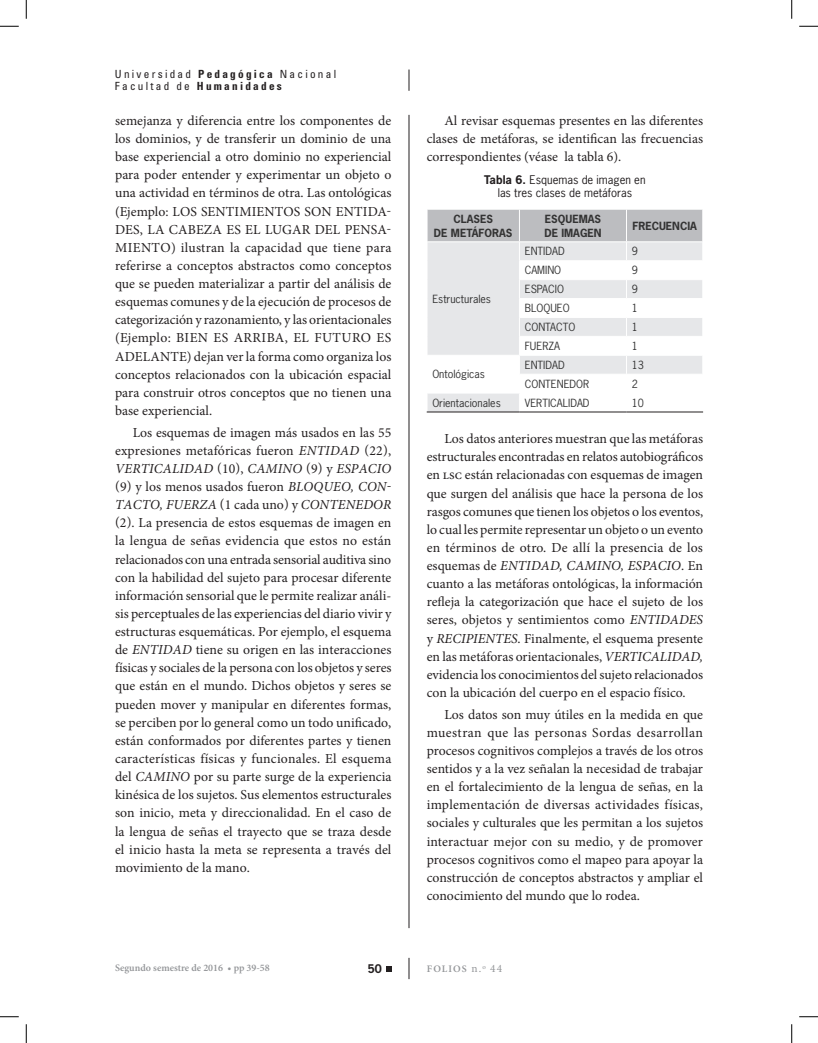
<style>
.page{position:relative;width:818px;height:1043px;background:#fff}
.page>*{position:absolute;margin:0;border:0;box-sizing:border-box;transform-origin:0 0}
.t1{font:13.75px/18.1px "Minion Pro";color:#231f20;text-align:justify}
.t2{font:condensed 11.25px/12.5px "Univers LT Std";letter-spacing:.2em;color:#231f20}
.t3{font:11.25px/12.5px "News Gothic Std";color:#231f20;text-align:center}
.t4{font:700 11.25px "News Gothic Std";color:#231f20}
.t5{font:11.25px "Minion Pro";color:#939598}
.t6{font:10.62px "News Gothic Std";color:#333}
.t7{font:10.62px "News Gothic Std";color:#333}
.t8{font:700 10.62px/13.8px "News Gothic Std";color:#333;text-align:center}
.t9{font:600 10px "Minion Pro";color:#939598}
.s1{font-weight:700}
.s2{font-style:italic}
.s3{font-weight:400;font-size:11.25px}
</style>
<div class="page">
<svg style="left:386px;top:966px;width:5px;height:5px"></svg>
<hr style="left:409px;top:115px;width:1px;height:813px;background:#231f20">
<svg style="left:409px;top:69px;width:1px;height:22px"></svg>
<svg style="left:409px;top:957px;width:1px;height:22px"></svg>
<svg style="left:427px;top:209px;width:276px;height:202px"></svg>
<hr style="left:426px;top:411px;width:93px;height:1px;background:#231f20">
<hr style="left:519px;top:411px;width:107px;height:1px;background:#231f20">
<hr style="left:626px;top:411px;width:77px;height:1px;background:#231f20">
<svg style="left:0;top:25px;width:19px;height:2px"></svg>
<svg style="left:799px;top:25px;width:19px;height:2px"></svg>
<svg style="left:0;top:1016px;width:19px;height:1px"></svg>
<svg style="left:799px;top:1016px;width:19px;height:1px"></svg>
<svg style="left:25px;top:0;width:2px;height:19px"></svg>
<svg style="left:25px;top:1024px;width:2px;height:18px"></svg>
<svg style="left:791px;top:0;width:1px;height:19px"></svg>
<svg style="left:791px;top:1024px;width:1px;height:18px"></svg>
<p class="t2" style="left:115px;top:67px;width:223px">Universidad <span class="s1">Pedagógica</span> Nacional<br>Facultad de <span class="s1">Humanidades</span></p>
<p class="t1" style="left:115px;top:111px;width:278px">semejanza y diferencia entre los componentes de los dominios, y de transferir un dominio de una base experiencial a otro dominio no experiencial para poder entender y experimentar un objeto o una actividad en términos de otra. Las ontológicas (Ejemplo: LOS SENTIMIENTOS SON ENTIDA-DES, LA CABEZA ES EL LUGAR DEL PENSA-MIENTO) ilustran la capacidad que tiene para referirse a conceptos abstractos como conceptos que se pueden materializar a partir del análisis de esquemas comunes y de la ejecución de procesos de categorización y razonamiento, y las orientacionales (Ejemplo: BIEN ES ARRIBA, EL FUTURO ES ADELANTE) dejan ver la forma como organiza los conceptos relacionados con la ubicación espacial para construir otros conceptos que no tienen una base experiencial.</p>
<p class="t1" style="left:115px;top:423px;width:278px;text-indent:18px">Los esquemas de imagen más usados en las 55 expresiones metafóricas fueron <span class="s2">ENTIDAD</span> (22), <span class="s2">VERTICALIDAD</span> (10), <span class="s2">CAMINO</span> (9) y <span class="s2">ESPACIO </span>(9) y los menos usados fueron <span class="s2">BLOQUEO, CON-TACTO, FUERZA</span> (1 cada uno) y <span class="s2">CONTENEDOR </span>(2). La presencia de estos esquemas de imagen en la lengua de señas evidencia que estos no están relacionados con una entrada sensorial auditiva sino con la habilidad del sujeto para procesar diferente información sensorial que le permite realizar análi&shy;sis perceptuales de las experiencias del diario vivir y estructuras esquemáticas. Por ejemplo, el esquema de <span class="s2">ENTIDAD</span> tiene su origen en las interacciones físicas y sociales de la persona con los objetos y seres que están en el mundo. Dichos objetos y seres se pueden mover y manipular en diferentes formas, se perciben por lo general como un todo unificado, están conformados por diferentes partes y tienen características físicas y funcionales. El esquema del <span class="s2">CAMINO</span> por su parte surge de la experiencia kinésica de los sujetos. Sus elementos estructurales son inicio, meta y direccionalidad. En el caso de la lengua de señas el trayecto que se traza desde el inicio hasta la meta se representa a través del movimiento de la mano.</p>
<p class="t1" style="left:426px;top:111px;width:278px;text-indent:18px">Al revisar esquemas presentes en las diferentes clases de metáforas, se identifican las frecuencias correspondientes (véase la tabla 6).</p>
<p class="t3" style="left:484px;top:174px;width:163px"><span class="s1">Tabla 6.</span> Esquemas de imagen en las tres clases de metáforas</p>
<p class="t8" style="left:434px;top:212px;width:80px">CLASES<br>DE METÁFORAS</p>
<p class="t8" style="left:544px;top:212px;width:59px;text-align:left">ESQUEMAS<br>DE IMAGEN</p>
<p class="t8" style="left:632px;top:218px;width:66px">FRECUENCIA</p>
<p class="t6" style="left:432px;top:292px;width:60px">Estructurales</p>
<p class="t6" style="left:432px;top:367px;width:54px">Ontológicas</p>
<p class="t7" style="left:524px;top:244px;width:41px">ENTIDAD</p>
<p class="t6" style="left:631px;top:244px;width:8px">9</p>
<p class="t7" style="left:524px;top:263px;width:38px">CAMINO</p>
<p class="t6" style="left:631px;top:263px;width:8px">9</p>
<p class="t7" style="left:524px;top:282px;width:41px">ESPACIO</p>
<p class="t6" style="left:631px;top:282px;width:8px">9</p>
<p class="t7" style="left:524px;top:301px;width:46px">BLOQUEO</p>
<p class="t6" style="left:631px;top:301px;width:8px">1</p>
<p class="t7" style="left:524px;top:320px;width:52px">CONTACTO</p>
<p class="t6" style="left:631px;top:320px;width:8px">1</p>
<p class="t7" style="left:524px;top:339px;width:37px">FUERZA</p>
<p class="t6" style="left:631px;top:339px;width:8px">1</p>
<p class="t7" style="left:524px;top:358px;width:41px">ENTIDAD</p>
<p class="t6" style="left:631px;top:358px;width:14px">13</p>
<p class="t7" style="left:524px;top:377px;width:66px">CONTENEDOR</p>
<p class="t6" style="left:631px;top:377px;width:8px">2</p>
<p class="t6" style="left:432px;top:396px;width:70px">Orientacionales</p>
<p class="t6" style="left:524px;top:396px;width:66px">VERTICALIDAD</p>
<p class="t6" style="left:631px;top:396px;width:14px">10</p>
<p class="t1" style="left:426px;top:430px;width:278px;text-indent:18px">Los datos anteriores muestran que las metáforas estructurales encontradas en relatos autobiográficos en lsc están relacionadas con esquemas de imagen que surgen del análisis que hace la persona de los rasgos comunes que tienen los objetos o los eventos, lo cual les permite representar un objeto o un evento en términos de otro. De allí la presencia de los esquemas de <span class="s2">ENTIDAD, CAMINO, ESPACIO</span>. En cuanto a las metáforas ontológicas, la información refleja la categorización que hace el sujeto de los seres, objetos y sentimientos como <span class="s2">ENTIDADES </span>y <span class="s2">RECIPIENTES</span>. Finalmente, el esquema presente en las metáforas orientacionales, <span class="s2">VERTICALIDAD, </span>evidencia los conocimientos del sujeto relacionados con la ubicación del cuerpo en el espacio físico.</p>
<p class="t1" style="left:426px;top:705px;width:278px;text-indent:18px">Los datos son muy útiles en la medida en que muestran que las personas Sordas desarrollan procesos cognitivos complejos a través de los otros sentidos y a la vez señalan la necesidad de trabajar en el fortalecimiento de la lengua de señas, en la implementación de diversas actividades físicas, sociales y culturales que les permitan a los sujetos interactuar mejor con su medio, y de promover procesos cognitivos como el mapeo para apoyar la construcción de conceptos abstractos y ampliar el conocimiento del mundo que lo rodea.</p>
<p class="t9" style="left:115px;top:960px;width:156px">Segundo semestre de 2016 • pp 39-58</p>
<p class="t5" style="left:490px;top:960px;width:13px">44</p>
<p class="t4" style="left:367px;top:961px;width:15px">50</p>
<p class="t9" style="left:427px;top:961px;width:61px">FOLIOS <span class="s3">n.</span><sup>o</sup></p>
</div>
